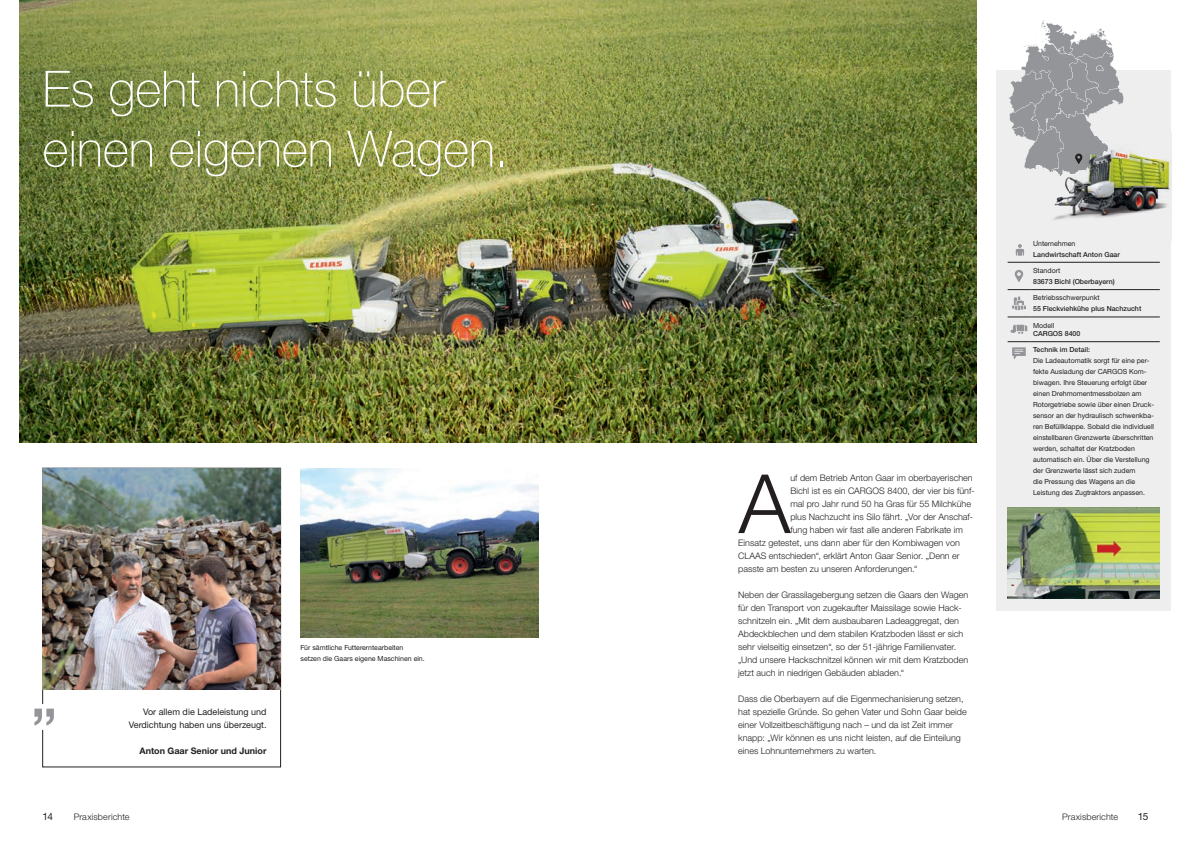
<style>
.page{position:relative;width:1191px;height:842px;background:#fff}
.page>*{position:absolute;margin:0;border:0;box-sizing:border-box;transform-origin:0 0}
.t1{font:300 81.8px "CLAAS Helvetica Neue";color:#231f20}
.t2{font:100 50px/60px "CLAAS Helvetica Neue";color:#fff}
.t3{font:10px "CLAAS Helvetica Neue";color:#231f20}
.t4{font:300 9px/13px "CLAAS Helvetica Neue";color:#231f20}
.t5{font:9px/13px "CLAAS Helvetica Neue";color:#231f20;text-align:right}
.t6{font:700 9px "CLAAS Helvetica Neue";color:#231f20}
.t7{font:7px/11px "CLAAS Helvetica Neue";color:#231f20}
.t8{font:500 7px "CLAAS Helvetica Neue";color:#231f20}
</style>
<div class="page">
<img style="left:20px;top:0;width:956px;height:442px">
<div style="left:996px;top:71px;width:175px;height:540px;background:#eeeeef"></div>
<svg style="left:1007px;top:262px;width:23px;height:1px"></svg>
<hr style="left:1030px;top:262px;width:129px;height:1px;background:#231f20">
<svg style="left:1007px;top:289px;width:23px;height:1px"></svg>
<hr style="left:1030px;top:289px;width:129px;height:1px;background:#231f20">
<svg style="left:1007px;top:317px;width:23px;height:1px"></svg>
<hr style="left:1030px;top:317px;width:129px;height:1px;background:#231f20">
<hr style="left:1030px;top:341px;width:129px;height:1px;background:#231f20">
<svg style="left:1015px;top:244px;width:9px;height:12px"></svg>
<svg style="left:1014px;top:270px;width:9px;height:12px"></svg>
<svg style="left:1011px;top:296px;width:15px;height:14px"></svg>
<svg style="left:1010px;top:325px;width:17px;height:9px"></svg>
<svg style="left:1007px;top:341px;width:23px;height:18px"></svg>
<img style="left:43px;top:468px;width:238px;height:221px">
<svg style="left:34px;top:709px;width:20px;height:16px"></svg>
<img style="left:300px;top:468px;width:239px;height:169px">
<img style="left:1171px;top:132px;width:1px;height:109px">
<img style="left:1123px;top:150px;width:29px;height:9px">
<img style="left:1037px;top:177px;width:32px;height:64px">
<img style="left:1069px;top:159px;width:101px;height:59px">
<svg style="left:1008px;top:20px;width:115px;height:156px"></svg>
<img style="left:1007px;top:507px;width:152px;height:91px">
<h2 class="t2" style="left:43px;top:60px;width:468px">Es geht nichts über einen eigenen Wagen.</h2>
<p class="t5" style="left:129px;top:705px;width:139px">Vor allem die Ladeleistung und<br>Verdichtung haben uns überzeugt.</p>
<p class="t6" style="left:139px;top:745px;width:128px">Anton Gaar Senior und Junior</p>
<p class="t7" style="left:300px;top:642px;width:126px">Für sämtliche Futtererntearbeiten setzen die Gaars eigene Maschinen ein.</p>
<h1 class="t1" style="left:739px;top:451px;width:53px">A</h1>
<p class="t4" style="left:790px;top:471px;width:184px">uf dem Betrieb Anton Gaar im oberbayerischen</p>
<p class="t4" style="left:790px;top:484px;width:186px">Bichl ist es ein CARGOS 8400, der vier bis fünf-</p>
<p class="t4" style="left:790px;top:497px;width:182px">mal pro Jahr rund 50 ha Gras für 55 Milchkühe</p>
<p class="t4" style="left:790px;top:510px;width:184px">plus Nachzucht ins Silo fährt. „Vor der Anschaf-</p>
<p class="t4" style="left:790px;top:523px;width:174px">fung haben wir fast alle anderen Fabrikate im</p>
<p class="t4" style="left:738px;top:536px;width:223px">Einsatz getestet, uns dann aber für den Kombiwagen von</p>
<p class="t4" style="left:738px;top:549px;width:223px">CLAAS entschieden“, erklärt Anton Gaar Senior. „Denn er</p>
<p class="t4" style="left:738px;top:562px;width:181px">passte am besten zu unseren Anforderungen.“</p>
<p class="t4" style="left:738px;top:588px;width:232px">Neben der Grassilagebergung setzen die Gaars den Wagen für den Transport von zugekaufter Maissilage sowie Hack&shy;schnitzeln ein. „Mit dem ausbaubaren Ladeaggregat, den Abdeckblechen und dem stabilen Kratzboden lässt er sich sehr vielseitig einsetzen“, so der 51-jährige Familienvater. „Und unsere Hackschnitzel können wir mit dem Kratzboden jetzt auch in niedrigen Gebäuden abladen.“</p>
<p class="t4" style="left:738px;top:692px;width:230px">Dass die Oberbayern auf die Eigenmechanisierung setzen, hat spezielle Gründe. So gehen Vater und Sohn Gaar beide einer Vollzeitbeschäftigung nach – und da ist Zeit immer knapp: „Wir können es uns nicht leisten, auf die Einteilung eines Lohnunternehmers zu warten.</p>
<p class="t7" style="left:1033px;top:238px;width:44px">Unternehmen</p>
<p class="t8" style="left:1033px;top:250px;width:88px">Landwirtschaft Anton Gaar</p>
<p class="t7" style="left:1033px;top:265px;width:29px">Standort</p>
<p class="t8" style="left:1033px;top:277px;width:83px">83673 Bichl (Oberbayern)</p>
<p class="t7" style="left:1033px;top:292px;width:68px">Betriebsschwerpunkt</p>
<p class="t8" style="left:1033px;top:304px;width:110px">55 Fleckviehkühe plus Nachzucht</p>
<p class="t7" style="left:1033px;top:320px;width:23px">Modell</p>
<p class="t8" style="left:1033px;top:329px;width:49px">CARGOS 8400</p>
<p class="t8" style="left:1033px;top:345px;width:58px">Technik im Detail:</p>
<p class="t7" style="left:1033px;top:355px;width:122px">Die Ladeautomatik sorgt für eine per&shy;fekte Ausladung der CARGOS Kom&shy;biwagen. Ihre Steuerung erfolgt über einen Drehmomentmessbolzen am Rotorgetriebe sowie über einen Druck&shy;sensor an der hydraulisch schwenkba&shy;ren Befüllklappe. Sobald die individuell einstellbaren Grenzwerte überschritten werden, schaltet der Kratzboden automatisch ein. Über die Verstellung der Grenzwerte lässt sich zudem<br>die Pressung des Wagens an die Leistung des Zugtraktors anpassen.</p>
<p class="t3" style="left:43px;top:810px;width:12px">14</p>
<p class="t4" style="left:74px;top:810px;width:57px">Praxisberichte</p>
<p class="t4" style="left:1062px;top:810px;width:57px">Praxisberichte</p>
<p class="t3" style="left:1137px;top:810px;width:12px">15</p>
</div>
